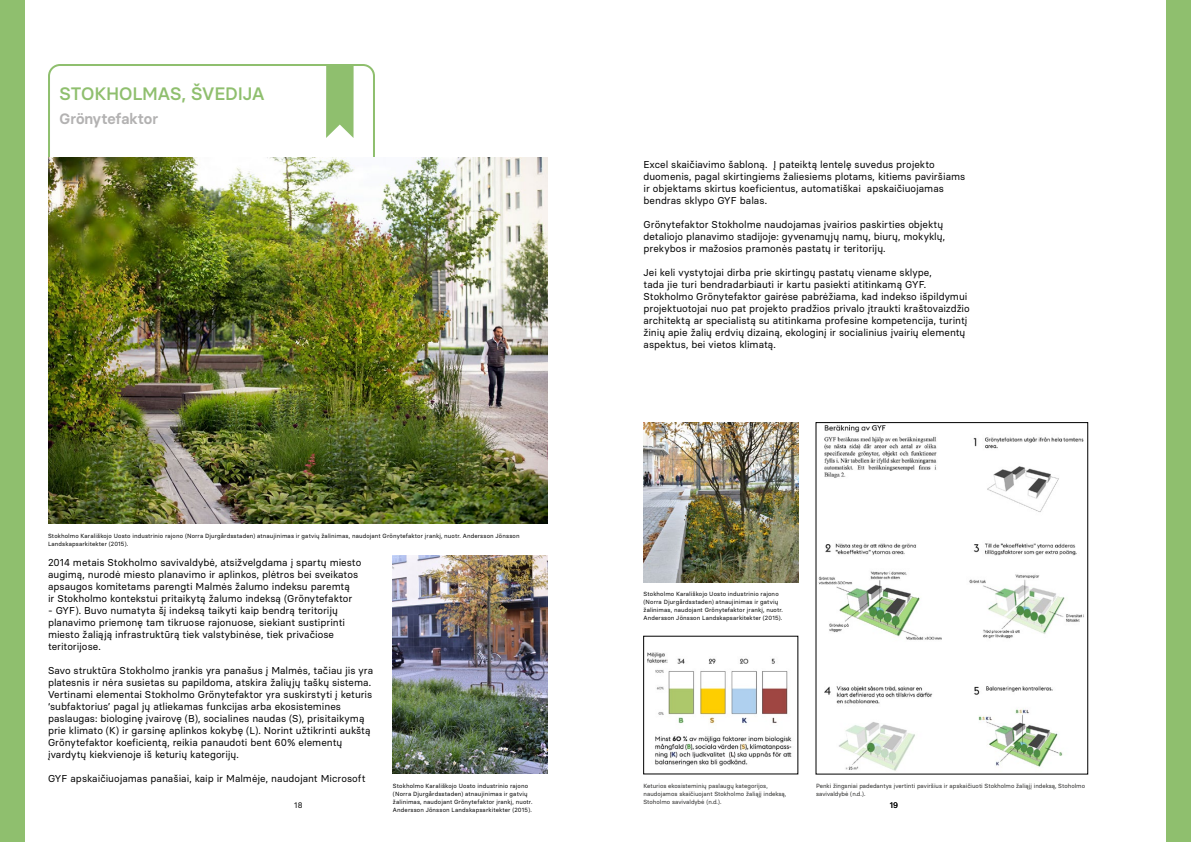
<style>
.page{position:relative;width:1191px;height:842px;background:#fff}
.page>*{position:absolute;margin:0;border:0;box-sizing:border-box;transform-origin:0 0}
.t1{font:500 18px "Basier Square";letter-spacing:-.01em;color:#8fbf6e}
.t2{font:600 15px "Basier Square";letter-spacing:-.005em;color:#b3b2b2}
.t3{font:10px/12px "Basier Square";color:#000}
.t4{font:8px "Basier Square";color:#000}
.t5{font:6px/8px "Basier Square";letter-spacing:.02em;color:#000}
.t6{font:6px/8px "Basier Square";color:#282827}
</style>
<div class="page">
<div style="left:48px;top:64px;width:327px;height:114px;border:2px solid #8fbf6e;border-radius:11px"></div>
<img style="left:393px;top:555px;width:154px;height:219px">
<img style="left:48px;top:157px;width:499px;height:366px">
<div style="left:0;top:0;width:24px;height:842px;background:#8fbf6e"></div>
<svg style="left:326px;top:64px;width:27px;height:74px;background:#99c57c"></svg>
<div style="left:1167px;top:0;width:24px;height:842px;background:#8fbf6e"></div>
<img style="left:818px;top:425px;width:266px;height:346px">
<img style="left:647px;top:652px;width:145px;height:114px">
<img style="left:643px;top:423px;width:155px;height:159px">
<h1 class="t1" style="left:60px;top:82px;width:206px">STOKHOLMAS, ŠVEDIJA</h1>
<h2 class="t2" style="left:60px;top:109px;width:100px">Grönytefaktor</h2>
<p class="t3" style="left:643px;top:158px;width:323px">Excel skaičiavimo šabloną. Į pateiktą lentelę suvedus projekto duomenis, pagal skirtingiems žaliesiems plotams, kitiems paviršiams ir objektams skirtus koeficientus, automatiškai apskaičiuojamas bendras sklypo GYF balas.</p>
<p class="t3" style="left:643px;top:218px;width:303px">Grönytefaktor Stokholme naudojamas įvairios paskirties objektų detaliojo planavimo stadijoje: gyvenamųjų namų, biurų, mokyklų, prekybos ir mažosios pramonės pastatų ir teritorijų.</p>
<p class="t3" style="left:643px;top:266px;width:328px">Jei keli vystytojai dirba prie skirtingų pastatų viename sklype,<br>tada jie turi bendradarbiauti ir kartu pasiekti atitinkamą GYF.<br>Stokholmo Grönytefaktor gairėse pabrėžiama, kad indekso išpildymui projektuotojai nuo pat projekto pradžios privalo įtraukti kraštovaizdžio architektą ar specialistą su atitinkama profesine kompetencija, turintį žinių apie žalių erdvių dizainą, ekologinį ir socialinius įvairių elementų aspektus, bei vietos klimatą.</p>
<p class="t5" style="left:48px;top:532px;width:473px">Stokholmo Karališkojo Uosto industrinio rajono (Norra Djurgårdsstaden) atnaujinimas ir gatvių žalinimas, naudojant Grönytefaktor įrankį, nuotr. Andersson Jönsson<br>Landskapsarkitekter (2015).</p>
<p class="t3" style="left:48px;top:556px;width:315px">2014 metais Stokholmo savivaldybė, atsižvelgdama į spartų miesto augimą, nurodė miesto planavimo ir aplinkos, plėtros bei sveikatos apsaugos komitetams parengti Malmės žalumo indeksu paremtą<br>ir Stokholmo kontekstui pritaikytą žalumo indeksą (Grönytefaktor</p>
<p class="t3" style="left:48px;top:604px;width:298px">- GYF). Buvo numatyta šį indeksą taikyti kaip bendrą teritorijų planavimo priemonę tam tikruose rajonuose, siekiant sustiprinti miesto žaliąją infrastruktūrą tiek valstybinėse, tiek privačiose teritorijose.</p>
<p class="t3" style="left:48px;top:664px;width:327px">Savo struktūra Stokholmo įrankis yra panašus į Malmės, tačiau jis yra platesnis ir nėra susietas su papildoma, atskira žaliųjų taškų sistema.<br>Vertinami elementai Stokholmo Grönytefaktor yra suskirstyti į keturis ‘subfaktorius’ pagal jų atliekamas funkcijas arba ekosistemines paslaugas: biologinę įvairovę (B), socialines naudas (S), prisitaikymą prie klimato (K) ir garsinę aplinkos kokybę (L). Norint užtikrinti aukštą Grönytefaktor koeficientą, reikia panaudoti bent 60% elementų įvardytų kiekvienoje iš keturių kategorijų.</p>
<p class="t3" style="left:48px;top:772px;width:319px">GYF apskaičiuojamas panašiai, kaip ir Malmėje, naudojant Microsoft</p>
<p class="t5" style="left:643px;top:590px;width:141px">Stokholmo Karališkojo Uosto industrinio rajono (Norra Djurgårdsstaden) atnaujinimas ir gatvių žalinimas, naudojant Grönytefaktor įrankį, nuotr.<br>Andersson Jönsson Landskapsarkitekter (2015).</p>
<p class="t5" style="left:393px;top:782px;width:141px">Stokholmo Karališkojo Uosto industrinio rajono (Norra Djurgårdsstaden) atnaujinimas ir gatvių žalinimas, naudojant Grönytefaktor įrankį, nuotr.<br>Andersson Jönsson Landskapsarkitekter (2015).</p>
<p class="t6" style="left:643px;top:782px;width:144px">Keturios ekosisteminių paslaugų kategorijos, naudojamos skaičiuojant Stokholmo žaliąjį indeksą,<br>Stoholmo savivaldybė (n.d.).</p>
<p class="t6" style="left:816px;top:782px;width:270px">Penki žingsniai padedantys įvertinti paviršius ir apskaičiuoti Stokholmo žaliąjį indeksą, Stoholmo savivaldybė (n.d.).</p>
<p class="t4" style="left:294px;top:800px;width:10px">18</p>
<p class="t4" style="left:889px;top:800px;width:10px">19</p>
</div>
